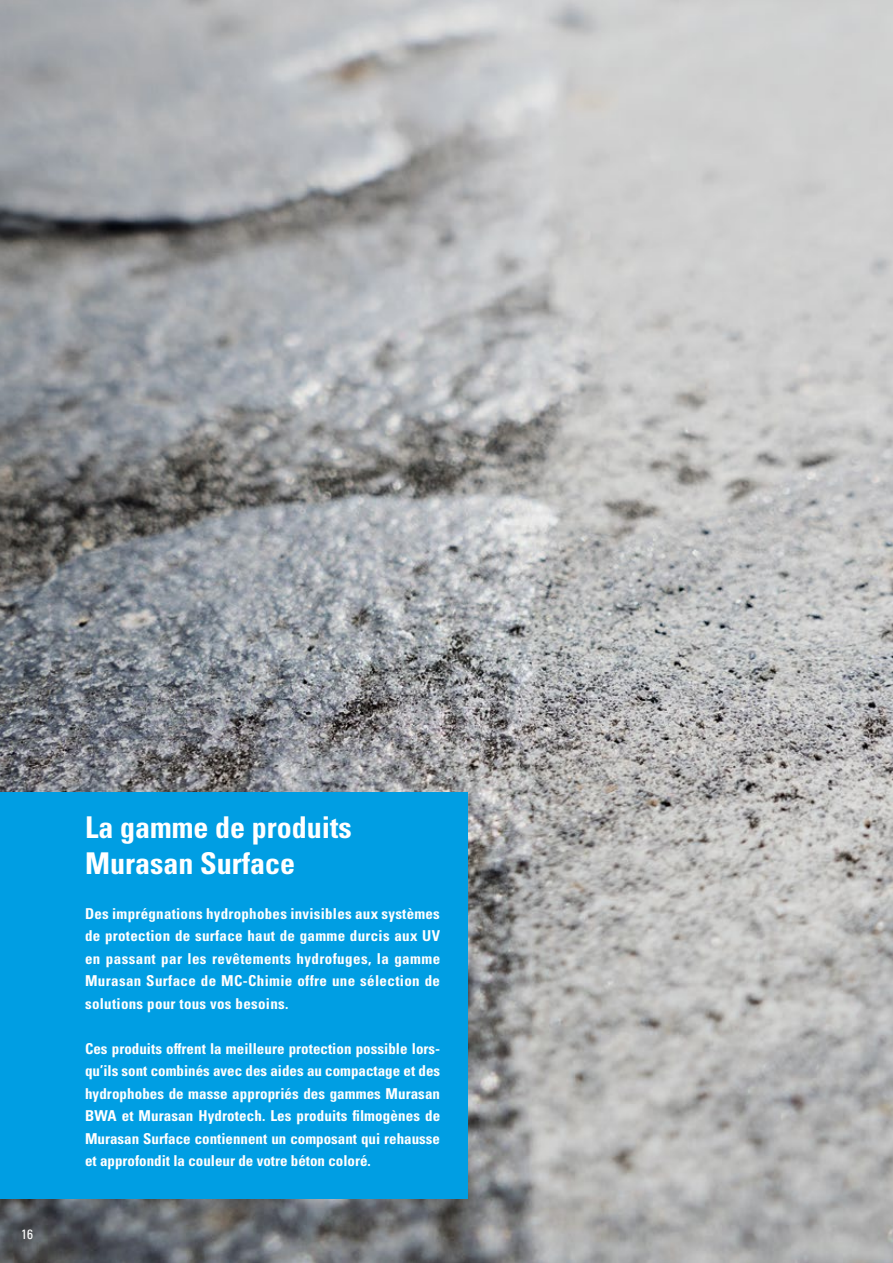
<style>
.page{position:relative;width:893px;height:1263px;background:#fff}
.page>*{position:absolute;margin:0;border:0;box-sizing:border-box;transform-origin:0 0}
.t1{font:700 condensed 30px/36px "Univers LT Pro";color:#fff}
.t2{font:700 condensed 15px/22.5px "Univers LT Pro";letter-spacing:.01em;color:#fff;text-align:justify}
.t3{font:condensed 13.5px "Univers LT Pro";color:#fff}
</style>
<div class="page">
<img style="left:0;top:0;width:893px;height:1263px">
<div style="left:0;top:792px;width:468px;height:407px;background:#009ee3"></div>
<p class="t3" style="left:21px;top:1226px;width:14px">16</p>
<h1 class="t1" style="left:85px;top:809px;width:268px">La gamme de produits<br>Murasan Surface</h1>
<p class="t2" style="left:85px;top:902px;width:357px">Des imprégnations hydrophobes invisibles aux systèmes de protection de surface haut de gamme durcis aux UV en passant par les revêtements hydrofuges, la gamme Murasan Surface de MC-Chimie offre une sélection de solutions pour tous vos besoins.</p>
<p class="t2" style="left:85px;top:1037px;width:357px">Ces produits offrent la meilleure protection possible lors&shy;qu’ils sont combinés avec des aides au compactage et des hydrophobes de masse appropriés des gammes Murasan BWA et Murasan Hydrotech. Les produits filmogènes de Murasan Surface contiennent un composant qui rehausse et approfondit la couleur de votre béton coloré.</p>
</div>
